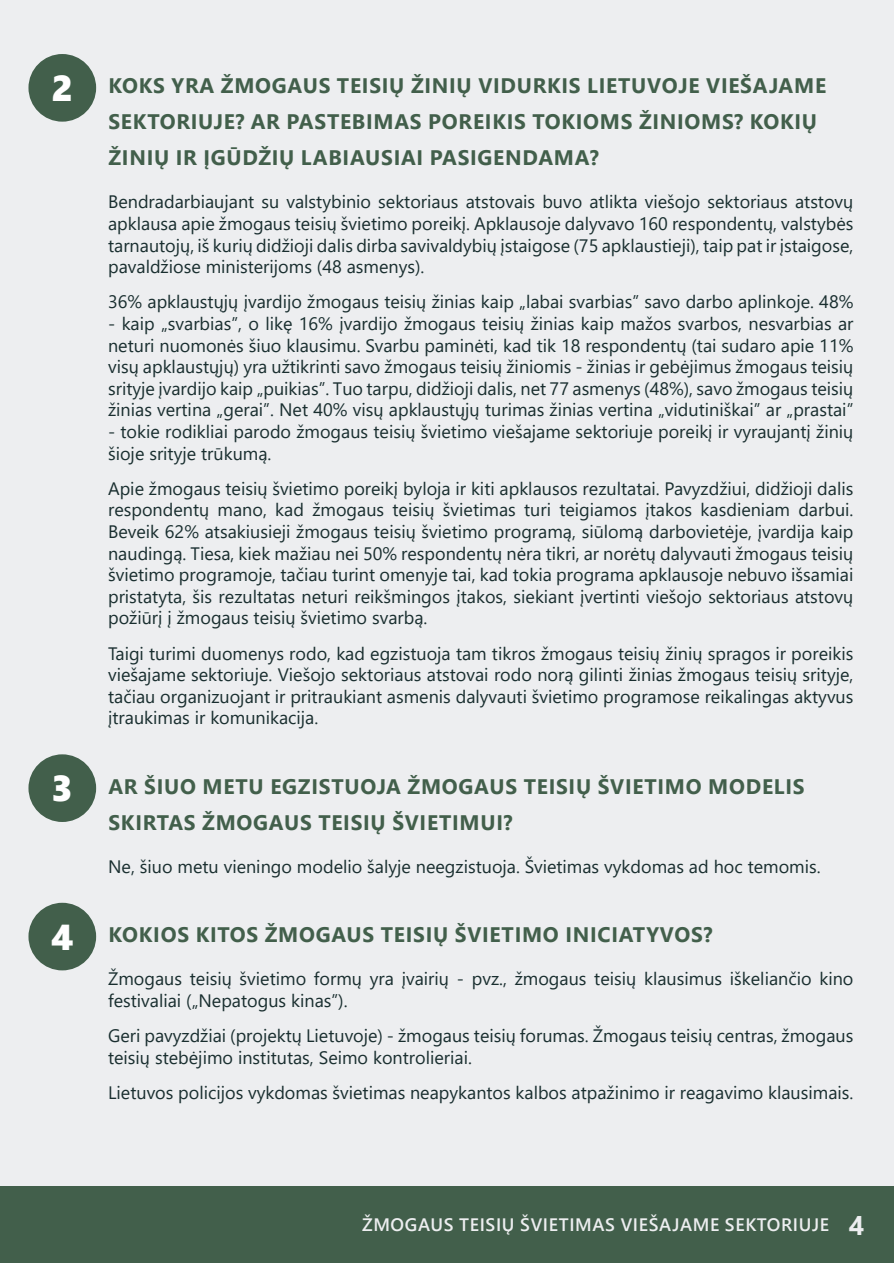
<style>
.page{position:relative;width:894px;height:1263px;background:#fff}
.page>*{position:absolute;margin:0;border:0;box-sizing:border-box;transform-origin:0 0}
.t1{font:36px "Segoe UI Black";color:#fff}
.t2{font:700 21px/36px "Segoe UI";letter-spacing:.035em;color:#425f4b}
.t3{font:18px/21.6px "Segoe UI";color:#192e2f;text-align:justify}
.t4{font:600 18px "Segoe UI";letter-spacing:.035em;color:#edeef0}
.s1{font-family:"Segoe UI Black";font-weight:400;font-size:36px;color:#fff}
.s2{font-weight:700;font-size:27px}
</style>
<div class="page">
<div style="left:0;top:0;width:893px;height:1263px;background:#edeef0"></div>
<div style="left:0;top:1186px;width:893px;height:77px;background:#425f4b"></div>
<div style="left:28px;top:54px;width:68px;height:68px;background:#425f4b;border-radius:50%"></div>
<div style="left:28px;top:754px;width:68px;height:68px;background:#425f4b;border-radius:50%"></div>
<div style="left:28px;top:902px;width:68px;height:68px;background:#425f4b;border-radius:50%"></div>
<h1 class="t1" style="left:51px;top:62px;width:23px">2</h1>
<h1 class="t1" style="left:51px;top:762px;width:23px">3</h1>
<p class="t2" style="left:108px;top:66px;width:719px">KOKS YRA ŽMOGAUS TEISIŲ ŽINIŲ VIDURKIS LIETUVOJE VIEŠAJAME<br>SEKTORIUJE? AR PASTEBIMAS POREIKIS TOKIOMS ŽINIOMS? KOKIŲ<br>ŽINIŲ IR ĮGŪDŽIŲ LABIAUSIAI PASIGENDAMA?</p>
<p class="t3" style="left:108px;top:190px;width:746px">Bendradarbiaujant su valstybinio sektoriaus atstovais buvo atlikta viešojo sektoriaus atstovų apklausa apie žmogaus teisių švietimo poreikį. Apklausoje dalyvavo 160 respondentų, valstybės tarnautojų, iš kurių didžioji dalis dirba savivaldybių įstaigose (75 apklaustieji), taip pat ir įstaigose, pavaldžiose ministerijoms (48 asmenys).</p>
<p class="t3" style="left:108px;top:289px;width:746px">36% apklaustųjų įvardijo žmogaus teisių žinias kaip „labai svarbias” savo darbo aplinkoje. 48%</p>
<p class="t3" style="left:108px;top:311px;width:746px">- kaip „svarbias”, o likę 16% įvardijo žmogaus teisių žinias kaip mažos svarbos, nesvarbias ar neturi nuomonės šiuo klausimu. Svarbu paminėti, kad tik 18 respondentų (tai sudaro apie 11% visų apklaustųjų) yra užtikrinti savo žmogaus teisių žiniomis - žinias ir gebėjimus žmogaus teisių srityje įvardijo kaip „puikias”. Tuo tarpu, didžioji dalis, net 77 asmenys (48%), savo žmogaus teisių žinias vertina „gerai”. Net 40% visų apklaustųjų turimas žinias vertina „vidutiniškai” ar „prastai”</p>
<p class="t3" style="left:108px;top:419px;width:746px">- tokie rodikliai parodo žmogaus teisių švietimo viešajame sektoriuje poreikį ir vyraujantį žinių šioje srityje trūkumą.</p>
<p class="t3" style="left:108px;top:476px;width:746px">Apie žmogaus teisių švietimo poreikį byloja ir kiti apklausos rezultatai. Pavyzdžiui, didžioji dalis respondentų mano, kad žmogaus teisių švietimas turi teigiamos įtakos kasdieniam darbui.<br>Beveik 62% atsakiusieji žmogaus teisių švietimo programą, siūlomą darbovietėje, įvardija kaip naudingą. Tiesa, kiek mažiau nei 50% respondentų nėra tikri, ar norėtų dalyvauti žmogaus teisių švietimo programoje, tačiau turint omenyje tai, kad tokia programa apklausoje nebuvo išsamiai pristatyta, šis rezultatas neturi reikšmingos įtakos, siekiant įvertinti viešojo sektoriaus atstovų požiūrį į žmogaus teisių švietimo svarbą.</p>
<p class="t3" style="left:108px;top:640px;width:746px">Taigi turimi duomenys rodo, kad egzistuoja tam tikros žmogaus teisių žinių spragos ir poreikis viešajame sektoriuje. Viešojo sektoriaus atstovai rodo norą gilinti žinias žmogaus teisių srityje, tačiau organizuojant ir pritraukiant asmenis dalyvauti švietimo programose reikalingas aktyvus įtraukimas ir komunikacija.</p>
<p class="t2" style="left:108px;top:766px;width:697px">AR ŠIUO METU EGZISTUOJA ŽMOGAUS TEISIŲ ŠVIETIMO MODELIS<br>SKIRTAS ŽMOGAUS TEISIŲ ŠVIETIMUI?</p>
<p class="t3" style="left:108px;top:854px;width:713px">Ne, šiuo metu vieningo modelio šalyje neegzistuoja. Švietimas vykdomas ad hoc temomis.</p>
<p class="t2" style="left:51px;top:915px;width:662px"><span class="s1">4</span> KOKIOS KITOS ŽMOGAUS TEISIŲ ŠVIETIMO INICIATYVOS?</p>
<p class="t3" style="left:108px;top:966px;width:746px">Žmogaus teisių švietimo formų yra įvairių - pvz., žmogaus teisių klausimus iškeliančio kino festivaliai („Nepatogus kinas”).</p>
<p class="t3" style="left:108px;top:1023px;width:746px">Geri pavyzdžiai (projektų Lietuvoje) - žmogaus teisių forumas. Žmogaus teisių centras, žmogaus teisių stebėjimo institutas, Seimo kontrolieriai.</p>
<p class="t3" style="left:108px;top:1079px;width:746px">Lietuvos policijos vykdomas švietimas neapykantos kalbos atpažinimo ir reagavimo klausimais.</p>
<p class="t4" style="left:362px;top:1207px;width:503px">ŽMOGAUS TEISIŲ ŠVIETIMAS VIEŠAJAME SEKTORIUJE <span class="s2">4</span></p>
</div>
